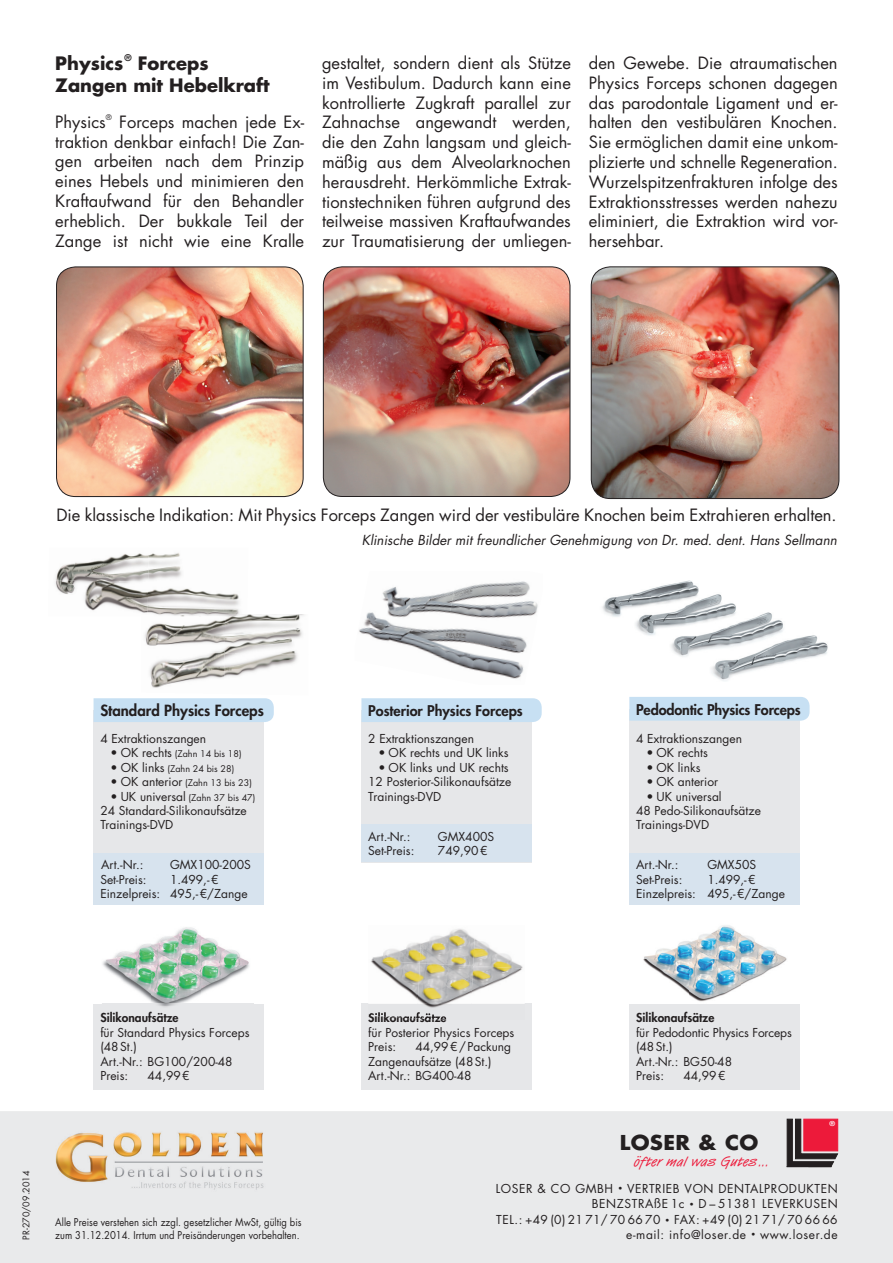
<style>
.page{position:relative;width:893px;height:1263px;background:#fff}
.page>*{position:absolute;margin:0;border:0;box-sizing:border-box;transform-origin:0 0}
.t1{font:700 19.95px "Futura";letter-spacing:.015em;color:#231f20;scale:1.07 1}
.t2{font:700 18px/21.6px "Futura Std";color:#231f20}
.t3{font:16.5px/19.8px "Futura Std";color:#231f20;text-align:justify}
.t4{font:800 15px "Futura Std";color:#231f20}
.t5{font:800 14.4px "Futura Std";letter-spacing:-.01em;color:#231f20}
.t6{font:14.1px "Van Dijk D Ro 1";letter-spacing:.02em;color:#ed1a3a;scale:1.07 1}
.t7{font:italic 13.5px "Futura Std";color:#231f20}
.t8{font:12px/14.4px "Futura Std";color:#231f20}
.t9{font:12px/15.8px "Futura Std";letter-spacing:.05em;color:#231f20;text-align:right}
.t10{font:800 12px "Futura Std";color:#231f20}
.t11{font:10.5px "Futura Std";color:#231f20;scale:.9 1}
.t12{font:9px "Futura Std";color:#231f20}
.t13{font:700 9px "Futura Std";color:#231f20}
.t14{font:7.5px "Futura Std";color:#231f20}
.t15{font:800 6.6px "Futura";color:#fff;scale:1.07 1}
.s1{font-size:12px}
.s2{font-size:7.5px}
</style>
<div class="page">
<div style="left:0;top:1111px;width:893px;height:152px;background:#e9eaeb"></div>
<svg style="left:786px;top:1118px;width:52px;height:49px;background:#9d3d4c"></svg>
<img style="left:44px;top:1129px;width:246px;height:76px">
<img style="left:55px;top:553px;width:93px;height:27px">
<img style="left:148px;top:553px;width:34px;height:27px">
<img style="left:55px;top:580px;width:93px;height:33px">
<img style="left:148px;top:588px;width:92px;height:26px">
<img style="left:144px;top:616px;width:81px;height:72px">
<img style="left:225px;top:614px;width:79px;height:39px">
<img style="left:224px;top:653px;width:74px;height:35px">
<img style="left:157px;top:614px;width:90px;height:2px">
<img style="left:602px;top:580px;width:226px;height:101px">
<img style="left:643px;top:925px;width:144px;height:77px">
<div style="left:94px;top:1004px;width:170px;height:85px;background:#e6e7e9"></div>
<div style="left:629px;top:1004px;width:170px;height:85px;background:#e6e7e9"></div>
<div style="left:361px;top:1004px;width:170px;height:86px;background:#e6e7e9"></div>
<img style="left:371px;top:942px;width:49px;height:18px">
<img style="left:420px;top:928px;width:53px;height:35px">
<img style="left:473px;top:937px;width:49px;height:29px">
<img style="left:368px;top:960px;width:52px;height:44px">
<img style="left:418px;top:963px;width:55px;height:41px">
<img style="left:471px;top:966px;width:54px;height:38px">
<img style="left:423px;top:1004px;width:24px;height:16px">
<img style="left:369px;top:1012px;width:77px;height:8px">
<img style="left:323px;top:267px;width:247px;height:229px">
<div style="left:323px;top:267px;width:247px;height:230px;border:1px solid #231f20;border-radius:19px"></div>
<img style="left:57px;top:267px;width:246px;height:229px">
<div style="left:56px;top:267px;width:247px;height:230px;border:1px solid #231f20;border-radius:19px"></div>
<img style="left:591px;top:267px;width:248px;height:231px">
<div style="left:591px;top:267px;width:248px;height:232px;border:1px solid #231f20;border-radius:19px"></div>
<div style="left:94px;top:710px;width:170px;height:195px;background:#e6e7e9"></div>
<div style="left:94px;top:698px;width:180px;height:24px;background:#c7e0f3"></div>
<div style="left:94px;top:853px;width:170px;height:52px;background:#d7e3ee"></div>
<div style="left:361px;top:710px;width:170px;height:152px;background:#e6e7e9"></div>
<div style="left:361px;top:698px;width:181px;height:24px;background:#c7e0f3"></div>
<div style="left:361px;top:824px;width:170px;height:38px;background:#d7e3ee"></div>
<div style="left:629px;top:709px;width:170px;height:196px;background:#e6e7e9"></div>
<div style="left:629px;top:697px;width:181px;height:24px;background:#c7e0f3"></div>
<div style="left:629px;top:853px;width:170px;height:52px;background:#d7e3ee"></div>
<img style="left:102px;top:927px;width:149px;height:80px">
<img style="left:203px;top:927px;width:48px;height:37px">
<img style="left:365px;top:587px;width:80px;height:33px">
<img style="left:445px;top:581px;width:93px;height:37px">
<img style="left:359px;top:620px;width:168px;height:59px">
<p class="t2" style="left:55px;top:52px;width:70px">Physics</p>
<p class="t13" style="left:124px;top:52px;width:9px">®</p>
<p class="t2" style="left:55px;top:52px;width:216px;text-indent:82px">Forceps<br>Zangen mit Hebelkraft</p>
<p class="t3" style="left:55px;top:112px;width:52px">Physics</p>
<p class="t14" style="left:106px;top:113px;width:7px">®</p>
<p class="t3" style="left:55px;top:112px;width:250px;text-indent:64px">Forceps machen jede Ex&shy;traktion denkbar einfach! Die Zan&shy;gen arbeiten nach dem Prinzip eines Hebels und minimieren den Kraftaufwand für den Behandler erheblich. Der bukkale Teil der Zange ist nicht wie eine Kralle</p>
<p class="t3" style="left:322px;top:53px;width:250px">gestaltet, sondern dient als Stütze im Vestibulum. Dadurch kann eine kontrollierte Zugkraft parallel zur Zahnachse angewandt werden, die den Zahn langsam und gleich&shy;mäßig aus dem Alveolarknochen herausdreht. Herkömmliche Extrak&shy;tionstechniken führen aufgrund des teilweise massiven Kraftaufwandes zur Traumatisierung der umliegen-</p>
<p class="t3" style="left:589px;top:53px;width:250px">den Gewebe. Die atraumatischen Physics Forceps schonen dagegen das parodontale Ligament und er&shy;halten den vestibulären Knochen.<br>Sie ermöglichen damit eine unkom&shy;plizierte und schnelle Regeneration.<br>Wurzelspitzenfrakturen infolge des Extraktionsstresses werden nahezu eliminiert, die Extraktion wird vor&shy;hersehbar.</p>
<p class="t3" style="left:56px;top:505px;width:782px">Die klassische Indikation: Mit Physics Forceps Zangen wird der vestibuläre Knochen beim Extrahieren erhalten.</p>
<p class="t7" style="left:362px;top:531px;width:477px">Klinische Bilder mit freundlicher Genehmigung von Dr. med. dent. Hans Sellmann</p>
<p class="t4" style="left:100px;top:701px;width:165px">Standard Physics Forceps</p>
<p class="t8" style="left:100px;top:731px;width:107px">4 Extraktionszangen</p>
<p class="t12" style="left:111px;top:748px;width:133px"><span class="s1">• OK rechts</span> (Zahn 14 bis 18)</p>
<p class="t12" style="left:111px;top:763px;width:125px"><span class="s1">• OK links</span> (Zahn 24 bis 28)</p>
<p class="t12" style="left:111px;top:777px;width:143px"><span class="s1">• OK anterior</span> (Zahn 13 bis 23)</p>
<p class="t12" style="left:111px;top:791px;width:146px"><span class="s1">• UK universal</span> (Zahn 37 bis 47)</p>
<p class="t8" style="left:100px;top:803px;width:148px">24 Standard-Silikonaufsätze<br>Trainings-DVD</p>
<p class="t8" style="left:101px;top:858px;width:44px">Art.-Nr.:</p>
<p class="t8" style="left:170px;top:858px;width:82px">GMX100-200S</p>
<p class="t8" style="left:100px;top:872px;width:48px">Set-Preis:</p>
<p class="t8" style="left:100px;top:872px;width:149px;text-indent:70px">1.499,- €<br>Einzelpreis: 495,- €/Zange</p>
<p class="t10" style="left:100px;top:1010px;width:80px">Silikonaufsätze</p>
<p class="t8" style="left:100px;top:1025px;width:151px">für Standard Physics Forceps (48 St.)<br>Art.-Nr.: BG100/200-48<br>Preis:</p>
<p class="t8" style="left:148px;top:1068px;width:44px">44,99 €</p>
<p class="t12" style="left:20px;top:1239px;width:71px;rotate:-90deg">PR-270/09.2014</p>
<p class="t11" style="left:55px;top:1215px;width:275px">Alle Preise verstehen sich zzgl. gesetzlicher MwSt, gültig bis</p>
<p class="t11" style="left:55px;top:1228px;width:273px">zum 31.12.2014. Irrtum und Preisänderungen vorbehalten.</p>
<p class="t5" style="left:368px;top:702px;width:156px">Posterior Physics Forceps</p>
<p class="t8" style="left:368px;top:731px;width:107px">2 Extraktionszangen</p>
<p class="t8" style="left:378px;top:746px;width:132px">• OK rechts und UK links</p>
<p class="t8" style="left:368px;top:760px;width:145px;text-indent:10px">• OK links und UK rechts<br>12 Posterior-Silikonaufsätze<br>Trainings-DVD</p>
<p class="t8" style="left:368px;top:829px;width:44px">Art.-Nr.:</p>
<p class="t8" style="left:438px;top:829px;width:58px">GMX400S</p>
<p class="t8" style="left:368px;top:843px;width:48px">Set-Preis:</p>
<p class="t8" style="left:438px;top:843px;width:51px">749,90 €</p>
<p class="t10" style="left:368px;top:1010px;width:80px">Silikonaufsätze</p>
<p class="t8" style="left:368px;top:1025px;width:148px">für Posterior Physics Forceps<br>Preis:</p>
<p class="t8" style="left:368px;top:1040px;width:144px;text-indent:47px">44,99 € / Packung<br>Zangenaufsätze (48 St.)<br>Art.-Nr.: BG400-48</p>
<p class="t5" style="left:636px;top:700px;width:166px">Pedodontic Physics Forceps</p>
<p class="t8" style="left:636px;top:731px;width:107px">4 Extraktionszangen</p>
<p class="t8" style="left:646px;top:746px;width:63px">• OK rechts</p>
<p class="t8" style="left:646px;top:760px;width:56px">• OK links</p>
<p class="t8" style="left:646px;top:775px;width:73px">• OK anterior</p>
<p class="t8" style="left:636px;top:789px;width:126px;text-indent:10px">• UK universal<br>48 Pedo-Silikonaufsätze<br>Trainings-DVD</p>
<p class="t8" style="left:636px;top:858px;width:44px">Art.-Nr.:</p>
<p class="t8" style="left:707px;top:858px;width:50px">GMX50S</p>
<p class="t8" style="left:636px;top:872px;width:48px">Set-Preis:</p>
<p class="t8" style="left:636px;top:872px;width:150px;text-indent:71px">1.499,- €<br>Einzelpreis: 495,- €/Zange</p>
<p class="t10" style="left:636px;top:1010px;width:80px">Silikonaufsätze</p>
<p class="t8" style="left:636px;top:1025px;width:157px">für Pedodontic Physics Forceps (48 St.)<br>Art.-Nr.: BG50-48<br>Preis:</p>
<p class="t8" style="left:683px;top:1068px;width:44px">44,99 €</p>
<p class="t15" style="left:830px;top:1119px;width:7px">®</p>
<p class="t1" style="left:620px;top:1129px;width:131px">LOSER &amp; CO</p>
<p class="t6" style="left:634px;top:1153px;width:128px">öfter mal was Gutes ...</p>
<p class="t9" style="left:496px;top:1180px;width:343px">LOSER &amp; CO GMBH <span class="s2">•</span> VERTRIEB VON DENTALPRODUKTEN<br>BENZSTRAßE 1c <span class="s2">•</span> D – 51381 LEVERKUSEN<br>TEL.: +49 (0) 21 71/ 70 66 70 <span class="s2">•</span> FAX: +49 (0) 21 71/ 70 66 66</p>
<p class="t9" style="left:626px;top:1226px;width:213px">e-mail: info@loser.de <span class="s2">•</span> www.loser.de</p>
</div>
